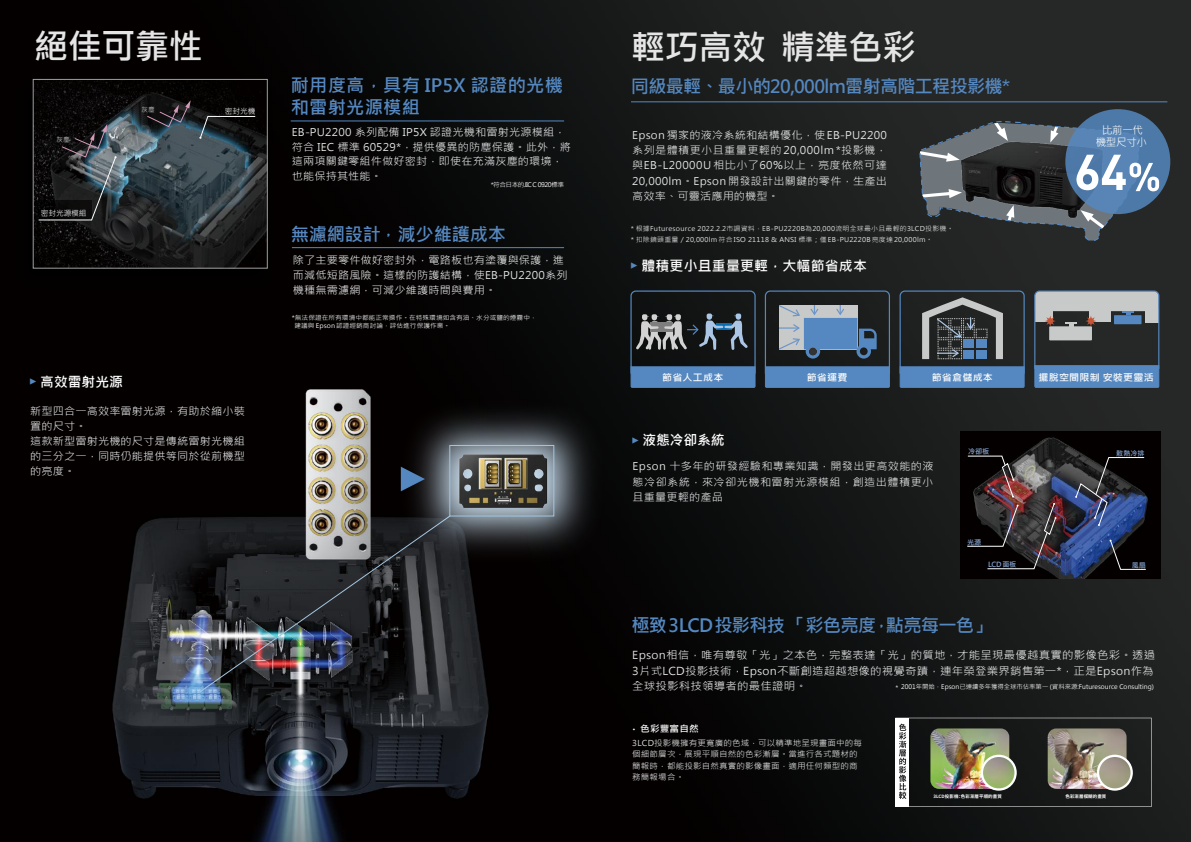
<style>
.page{position:relative;width:1191px;height:842px;background:#fff}
.page>*{position:absolute;margin:0;border:0;box-sizing:border-box;transform-origin:0 0}
.t1{font:700 34.5px "Microsoft Jheng Hei";letter-spacing:-.025em;color:#e5e5e6}
.t2{font:700 18.2px/21.9px "Microsoft Jheng Hei";letter-spacing:.015em;color:#5588c0}
.t3{font:700 18.2px "Microsoft Jheng Hei";letter-spacing:-.04em;color:#5588c0}
.t4{font:700 18.2px "Microsoft Jheng Hei";letter-spacing:-.01em;color:#5588c0}
.t5{font:700 18.1px "Microsoft Jheng Hei";letter-spacing:-.04em;color:#5588c0}
.t6{font:700 13.9px "Microsoft Jheng Hei";letter-spacing:.015em;color:#fff}
.t7{font:700 13.8px "Microsoft Jheng Hei";letter-spacing:-.005em;color:#fff}
.t8{font:10.9px/15.8px "Microsoft Jheng Hei";letter-spacing:.015em;color:#e5e5e6;scale:1.05 1}
.t9{font:10.6px/15.1px "Microsoft Jheng Hei";letter-spacing:.015em;color:#e5e5e6;scale:1.05 1}
.t10{font:10.5px/12.6px "Microsoft Jheng Hei";letter-spacing:-.03em;color:#fff;text-align:center}
.t11{font:700 9.5px "Microsoft Jheng Hei";letter-spacing:.02em;color:#fff;scale:1.05 1}
.t12{font:700 9.1px "Microsoft Jheng Hei";letter-spacing:.015em;color:#fff;scale:1.05 1}
.t13{font:9.1px "Microsoft Jheng Hei";color:#5588c0}
.t14{font:8.9px "Microsoft Jheng Hei";color:#5588c0}
.t15{font:8.1px/11.2px "Microsoft Jheng Hei";letter-spacing:.015em;color:#e5e5e6;scale:1.05 1}
.t16{font:7.7px "Microsoft Jheng Hei";letter-spacing:-.015em;color:#fff}
.t17{font:700 7.1px "Microsoft Jheng Hei";letter-spacing:-.005em;color:#85a5d1}
.t18{font:6.6px "Microsoft Jheng Hei";letter-spacing:.03em;color:#e5e5e6;scale:1.05 1}
.t19{font:6.6px "Microsoft Jheng Hei";color:#c8c9c9}
.t20{font:6.3px/7.6px "Microsoft Jheng Hei";color:#fff;scale:1.05 1}
.t21{font:6.3px "Microsoft Jheng Hei";color:#fff}
.t22{font:6.3px "Microsoft Jheng Hei";letter-spacing:-.075em;color:#fff;scale:1.05 1}
.t23{font:700 4.5px "Source Han Sans TC";letter-spacing:.02em;color:#fff}
</style>
<div class="page">
<img style="left:0;top:0;width:1191px;height:842px">
<img style="left:198px;top:515px;width:253px;height:178px">
<img style="left:895px;top:718px;width:256px;height:89px">
<hr style="left:291px;top:121px;width:273px;height:1px;background:#5588c0">
<hr style="left:292px;top:247px;width:272px;height:1px;background:#5588c0">
<div style="left:13px;top:75px;width:263px;height:217px;background:#030000"></div>
<img style="left:35px;top:81px;width:230px;height:185px">
<div style="left:33px;top:79px;width:234px;height:189px;border:1px solid #9e9e9f"></div>
<svg style="left:199px;top:116px;width:56px;height:23px"></svg>
<svg style="left:38px;top:124px;width:79px;height:96px;background:#2a2d30"></svg>
<svg style="left:146px;top:100px;width:45px;height:28px"></svg>
<img style="left:377px;top:377px;width:250px;height:211px">
<img style="left:391px;top:369px;width:223px;height:224px">
<img style="left:242px;top:376px;width:192px;height:192px">
<svg style="left:401px;top:467px;width:24px;height:24px"></svg>
<div style="left:449px;top:445px;width:105px;height:71px;border:1px solid #a2c5df"></div>
<img style="left:960px;top:432px;width:200px;height:146px">
<svg style="left:1109px;top:539px;width:37px;height:31px"></svg>
<img style="left:1075px;top:457px;width:69px;height:69px">
<img style="left:967px;top:456px;width:89px;height:113px">
<hr style="left:631px;top:102px;width:536px;height:1px;background:#5588c0">
<div style="left:1065px;top:109px;width:105px;height:105px;background:#4d79a8;border-radius:50%"></div>
<svg style="left:630px;top:290px;width:126px;height:98px;background:#364554"></svg>
<svg style="left:764px;top:290px;width:126px;height:98px;background:#4c6278"></svg>
<svg style="left:899px;top:290px;width:126px;height:98px;background:#425160"></svg>
<svg style="left:1033px;top:290px;width:127px;height:98px;background:#62707f"></svg>
<svg style="left:918px;top:120px;width:241px;height:122px"></svg>
<h1 class="t1" style="left:34px;top:25px;width:170px">絕佳可靠性</h1>
<p class="t19" style="left:56px;top:135px;width:15px">灰塵</p>
<p class="t19" style="left:142px;top:106px;width:15px">灰塵</p>
<p class="t16" style="left:225px;top:106px;width:32px">密封光機</p>
<p class="t16" style="left:41px;top:208px;width:47px">密封光源模組</p>
<p class="t14" style="left:39px;top:377px;width:10px;rotate:90deg">▲</p>
<h3 class="t7" style="left:40px;top:373px;width:84px">高效雷射光源</h3>
<p class="t9" style="left:30px;top:403px;width:206px">新型四合一高效率雷射光源，有助於縮小裝置的尺寸。<br>這款新型雷射光機的尺寸是傳統雷射光機組的三分之一，同時仍能提供等同於從前機型的亮度。</p>
<h2 class="t2" style="left:291px;top:75px;width:274px">耐用度高，具有 IP5X 認證的光機和雷射光源模組</h2>
<p class="t9" style="left:292px;top:125px;width:267px;line-height:14.7px">EB-PU2200 系列配備 IP5X 認證光機和雷射光源模組，符合 IEC 標準 60529*，提供優異的防塵保護。此外，將這兩項關鍵零組件做好密封，即使在充滿灰塵的環境，也能保持其性能。</p>
<p class="t22" style="left:491px;top:181px;width:71px">*符合日本的JIC C 0920標準</p>
<h2 class="t4" style="left:291px;top:223px;width:217px">無濾網設計，減少維護成本</h2>
<p class="t9" style="left:293px;top:253px;width:263px;line-height:14.7px">除了主要零件做好密封外，電路板也有塗覆與保護，進而減低短路風險。這樣的防護結構，使EB-PU2200系列機種無需濾網，可減少維護時間與費用。</p>
<p class="t20" style="left:294px;top:314px;width:232px;text-indent:-3px">*無法保證在所有環境中都能正常操作。在特殊環境如含有油、水分或鹽的煙霧中，建議與 Epson認證經銷商討論，評估進行保護作業。</p>
<h1 class="t1" style="left:631px;top:26px;width:287px">輕巧高效 精準色彩</h1>
<h3 class="t5" style="left:631px;top:75px;width:381px">同級最輕、最小的20,000lm雷射高階工程投影機*</h3>
<p class="t9" style="left:632px;top:127px;width:244px;text-align:justify">Epson獨家的液冷系統和結構優化，使EB-PU2200系列是體積更小且重量更輕的 20,000lm *投影機，與EB-L20000U 相比小了60%以上，亮度依然可達20,000lm。Epson開發設計出關鍵的零件，生產出高效率、可靈活應用的機型。</p>
<p class="t18" style="left:631px;top:224px;width:309px">* 根據Futuresource 2022.2.2市調資料，EB-PU2220B為20,000流明全球最小且最輕的3LCD投影機。</p>
<p class="t18" style="left:631px;top:235px;width:289px">* 扣除鏡頭重量 / 20,000lm 符合 ISO 21118 &amp; ANSI 標準；僅 EB-PU2220B亮度達20,000lm。</p>
<p class="t13" style="left:640px;top:261px;width:10px;rotate:90deg">▲</p>
<h3 class="t6" style="left:641px;top:257px;width:227px">體積更小且重量更輕，大幅節省成本</h3>
<p class="t10" style="left:1095px;top:124px;width:53px">比前一代機型尺寸小</p>
<p class="t11" style="left:662px;top:371px;width:60px">節省人工成本</p>
<p class="t11" style="left:806px;top:371px;width:40px">節省運費</p>
<p class="t11" style="left:931px;top:371px;width:60px">節省倉儲成本</p>
<p class="t11" style="left:1038px;top:371px;width:111px">擺脫空間限制 安裝更靈活</p>
<p class="t14" style="left:641px;top:435px;width:10px;rotate:90deg">▲</p>
<h3 class="t7" style="left:642px;top:431px;width:83px">液態冷卻系統</h3>
<p class="t9" style="left:632px;top:459px;width:288px;text-align:justify">Epson 十多年的研發經驗和專業知識，開發出更高效能的液態冷卻系統，來冷卻光機和雷射光源模組，創造出體積更小且重量更輕的產品</p>
<p class="t17" style="left:968px;top:447px;width:23px">冷卻板</p>
<p class="t17" style="left:967px;top:537px;width:16px">光源</p>
<p class="t17" style="left:1116px;top:449px;width:30px">散熱冷排</p>
<p class="t17" style="left:988px;top:559px;width:30px">LCD面板</p>
<p class="t17" style="left:1131px;top:560px;width:16px">風扇</p>
<h2 class="t3" style="left:631px;top:614px;width:362px">極致3LCD投影科技「彩色亮度，點亮每一色」</h2>
<p class="t8" style="left:632px;top:647px;width:499px">Epson相信，唯有尊敬「光」之本色，完整表達「光」的質地，才能呈現最優越真實的影像色彩。透過<br>3片式LCD投影技術，Epson不斷創造超越想像的視覺奇蹟，連年榮登業界銷售第一*，正是Epson作為全球投影科技領導者的最佳證明。</p>
<p class="t21" style="left:895px;top:683px;width:260px">* 2001年開始，Epson已連續多年獲得全球市佔率第一 (資料來源:Futuresource Consulting)</p>
<p class="t12" style="left:632px;top:722px;width:65px"><sup>.</sup> 色彩豐富自然</p>
<p class="t15" style="left:632px;top:738px;width:220px">3LCD投影機擁有更寬廣的色域，可以精準地呈現畫面中的每個細節層次，展現平順自然的色彩漸層。當進行各式題材的簡報時，都能投影自然真實的影像畫面，適用任何類型的商務簡報場合。</p>
<p class="t23" style="left:933px;top:793px;width:70px">3LCD投影機：色彩漸層平順的畫質</p>
<p class="t23" style="left:1065px;top:793px;width:42px">色彩漸層模糊的畫質</p>
</div>
